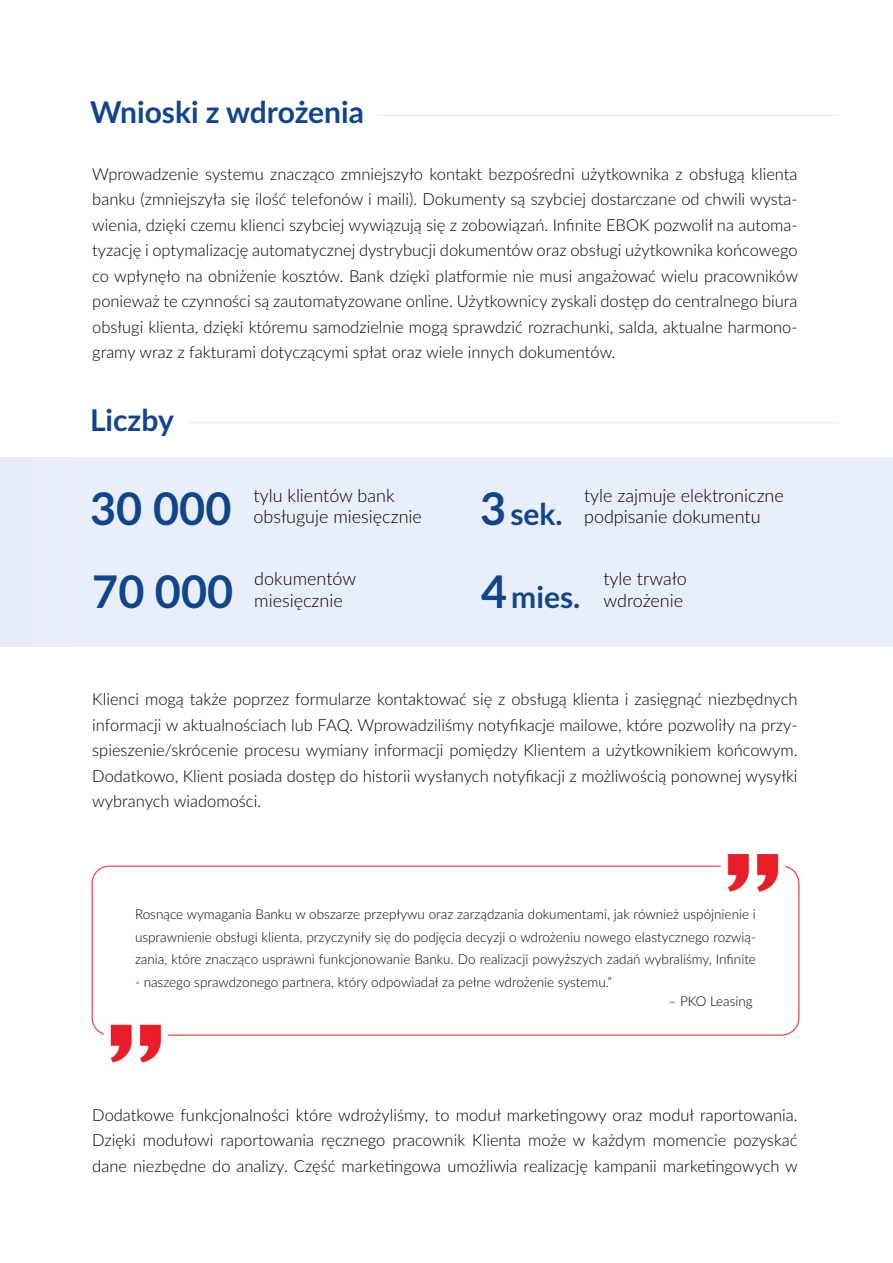
<style>
.page{position:relative;width:893px;height:1263px;background:#fff}
.page>*{position:absolute;margin:0;border:0;box-sizing:border-box;transform-origin:0 0}
.t1{font:700 45px "Lato";color:#11458b}
.t2{font:700 30px "Lato";color:#11448e}
.t3{font:700 30px "Lato";color:#11458b}
.t4{font:300 18px/21.6px "Lato";color:#000}
.t5{font:300 16.5px/25.5px "Lato";color:#000;text-align:justify}
.t6{font:300 13.5px/22.5px "Lato";color:#000;text-align:justify}
.s1{font-size:45px}
</style>
<div class="page">
<hr style="left:377px;top:115px;width:462px;height:1px;background:#e3eaf5">
<img style="left:91px;top:854px;width:709px;height:209px">
<div style="left:0;top:458px;width:893px;height:189px;background:#e9effa"></div>
<hr style="left:190px;top:422px;width:649px;height:1px;background:#e3eaf5">
<h2 class="t2" style="left:90px;top:90px;width:275px">Wnioski z wdrożenia</h2>
<p class="t5" style="left:92px;top:161px;width:707px">Wprowadzenie systemu znacząco zmniejszyło kontakt bezpośredni użytkownika z obsługą klienta banku (zmniejszyła się ilość telefonów i maili). Dokumenty są szybciej dostarczane od chwili wysta&shy;wienia, dzięki czemu klienci szybciej wywiązują się z zobowiązań. Infinite EBOK pozwolił na automa&shy;tyzację i optymalizację automatycznej dystrybucji dokumentów oraz obsługi użytkownika końcowego co wpłynęło na obniżenie kosztów. Bank dzięki platformie nie musi angażować wielu pracowników ponieważ te czynności są zautomatyzowane online. Użytkownicy zyskali dostęp do centralnego biura obsługi klienta, dzięki któremu samodzielnie mogą sprawdzić rozrachunki, salda, aktualne harmono&shy;gramy wraz z fakturami dotyczącymi spłat oraz wiele innych dokumentów.</p>
<h2 class="t2" style="left:90px;top:398px;width:85px">Liczby</h2>
<h1 class="t1" style="left:90px;top:475px;width:143px">30 000</h1>
<p class="t4" style="left:254px;top:484px;width:170px">tylu klientów bank obsługuje miesięcznie</p>
<h2 class="t3" style="left:480px;top:492px;width:84px"><span class="s1">3</span> sek.</h2>
<p class="t4" style="left:584px;top:484px;width:201px">tyle zajmuje elektroniczne podpisanie dokumentu</p>
<h1 class="t1" style="left:92px;top:559px;width:142px">70 000</h1>
<p class="t4" style="left:254px;top:567px;width:103px">dokumentów miesięcznie</p>
<h2 class="t3" style="left:481px;top:575px;width:101px"><span class="s1">4</span> mies.</h2>
<p class="t4" style="left:603px;top:567px;width:85px">tyle trwało</p>
<p class="t4" style="left:603px;top:589px;width:81px">wdrożenie</p>
<p class="t5" style="left:92px;top:686px;width:707px">Klienci mogą także poprzez formularze kontaktować się z obsługą klienta i zasięgnąć niezbędnych informacji w aktualnościach lub FAQ. Wprowadziliśmy notyfikacje mailowe, które pozwoliły na przy&shy;spieszenie/skrócenie procesu wymiany informacji pomiędzy Klientem a użytkownikiem końcowym.<br>Dodatkowo, Klient posiada dostęp do historii wysłanych notyfikacji z możliwością ponownej wysyłki wybranych wiadomości.</p>
<p class="t6" style="left:135px;top:902px;width:622px">Rosnące wymagania Banku w obszarze przepływu oraz zarządzania dokumentami, jak również uspójnienie i usprawnienie obsługi klienta, przyczyniły się do podjęcia decyzji o wdrożeniu nowego elastycznego rozwią&shy;zania, które znacząco usprawni funkcjonowanie Banku. Do realizacji powyższych zadań wybraliśmy, Infinite</p>
<p class="t6" style="left:135px;top:970px;width:479px">- naszego sprawdzonego partnera, który odpowiadał za pełne wdrożenie systemu.”</p>
<p class="t6" style="left:668px;top:989px;width:86px">– PKO Leasing</p>
<p class="t5" style="left:92px;top:1101px;width:707px">Dodatkowe funkcjonalności które wdrożyliśmy, to moduł marketingowy oraz moduł raportowania.<br>Dzięki modułowi raportowania ręcznego pracownik Klienta może w każdym momencie pozyskać dane niezbędne do analizy. Część marketingowa umożliwia realizację kampanii marketingowych w</p>
</div>
